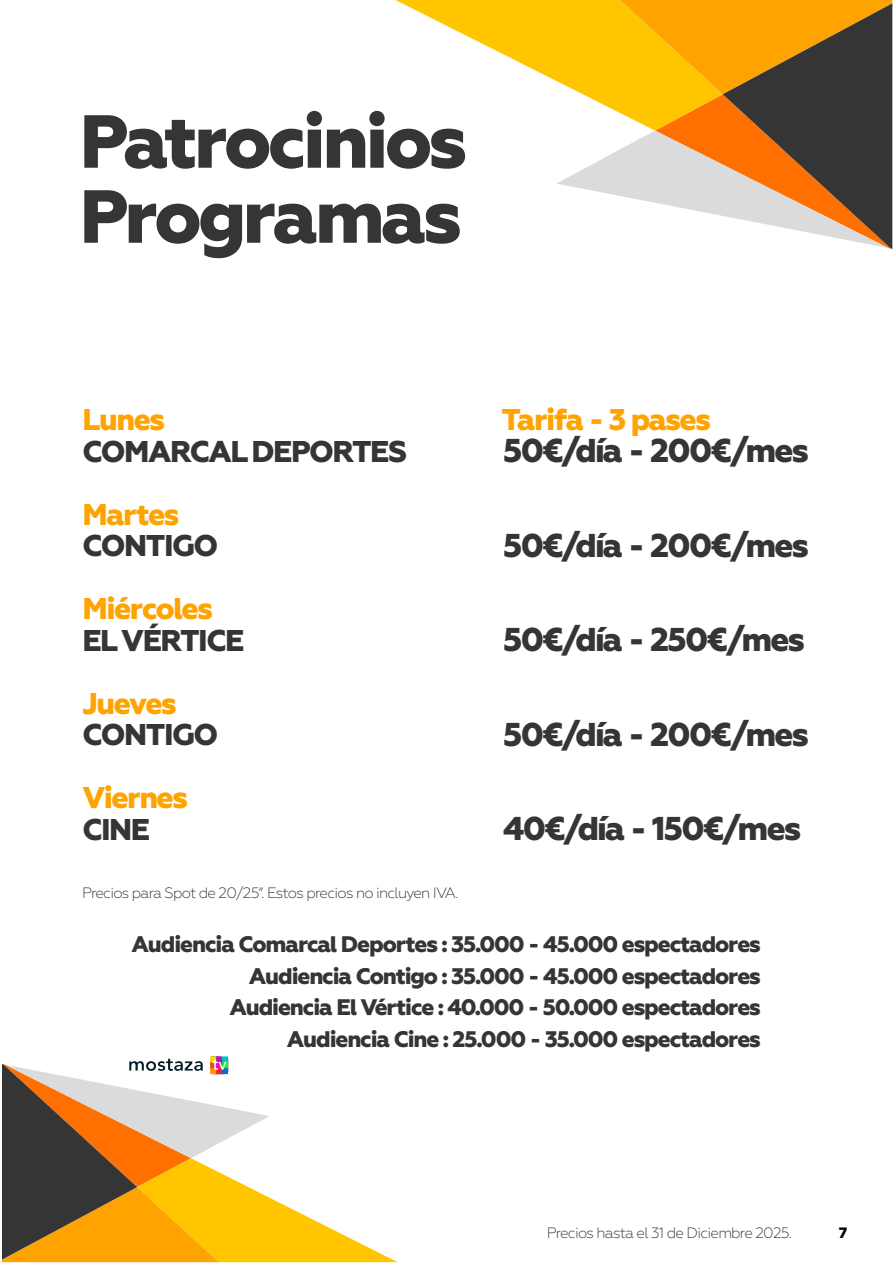
<style>
.page{position:relative;width:893px;height:1263px;background:#fff}
.page>*{position:absolute;margin:0;border:0;box-sizing:border-box;transform-origin:0 0}
.t1{font:800 75px/75px "Geometria";letter-spacing:-.05em;color:#353535}
.t2{font:800 33px "Geometria";letter-spacing:-.05em;color:#353535}
.t3{font:800 30px "Geometria";letter-spacing:-.05em;color:#ffa300}
.t4{font:800 30px "Geometria";letter-spacing:-.05em;color:#353535}
.t5{font:800 22.5px/31.5px "Geometria";letter-spacing:-.05em;color:#353535;text-align:right}
.t6{font:300 15px "Geometria";letter-spacing:-.05em;color:#353535}
.t7{font:800 15px "Geometria";color:#000}
</style>
<div class="page">
<svg style="left:395px;top:0;width:497px;height:249px"></svg>
<svg style="left:2px;top:1064px;width:395px;height:198px"></svg>
<img style="left:129px;top:1056px;width:105px;height:29px">
<h1 class="t1" style="left:79px;top:106px;width:389px">Patrocinios<br>Programas</h1>
<h3 class="t3" style="left:82px;top:402px;width:84px">Lunes</h3>
<h3 class="t3" style="left:501px;top:402px;width:211px">Tarifa - 3 pases</h3>
<h3 class="t4" style="left:82px;top:433px;width:326px">COMARCAL DEPORTES</h3>
<h2 class="t2" style="left:503px;top:431px;width:307px">50€/día - 200€/mes</h2>
<h3 class="t3" style="left:82px;top:496px;width:98px">Martes</h3>
<h3 class="t4" style="left:82px;top:528px;width:137px">CONTIGO</h3>
<h3 class="t3" style="left:82px;top:591px;width:132px">Miércoles</h3>
<h3 class="t4" style="left:82px;top:622px;width:163px">EL VÉRTICE</h3>
<h3 class="t3" style="left:82px;top:685px;width:96px">Jueves</h3>
<h3 class="t4" style="left:82px;top:717px;width:137px">CONTIGO</h3>
<h3 class="t3" style="left:82px;top:780px;width:107px">Viernes</h3>
<h3 class="t4" style="left:82px;top:811px;width:69px">CINE</h3>
<p class="t6" style="left:82px;top:884px;width:378px">Precios para Spot de 20/25”. Estos precios no incluyen IVA.</p>
<h2 class="t2" style="left:503px;top:525px;width:307px">50€/día - 200€/mes</h2>
<h2 class="t2" style="left:503px;top:620px;width:303px">50€/día - 250€/mes</h2>
<h2 class="t2" style="left:503px;top:714px;width:307px">50€/día - 200€/mes</h2>
<h2 class="t2" style="left:503px;top:809px;width:299px">40€/día - 150€/mes</h2>
<p class="t5" style="left:132px;top:929px;width:631px">Audiencia Comarcal Deportes : 35.000 - 45.000 espectadores Audiencia Contigo : 35.000 - 45.000 espectadores<br>Audiencia El Vértice : 40.000 - 50.000 espectadores Audiencia Cine : 25.000 - 35.000 espectadores</p>
<p class="t6" style="left:547px;top:1224px;width:247px">Precios hasta el 31 de Diciembre 2025.</p>
<p class="t7" style="left:839px;top:1223px;width:10px">7</p>
</div>
